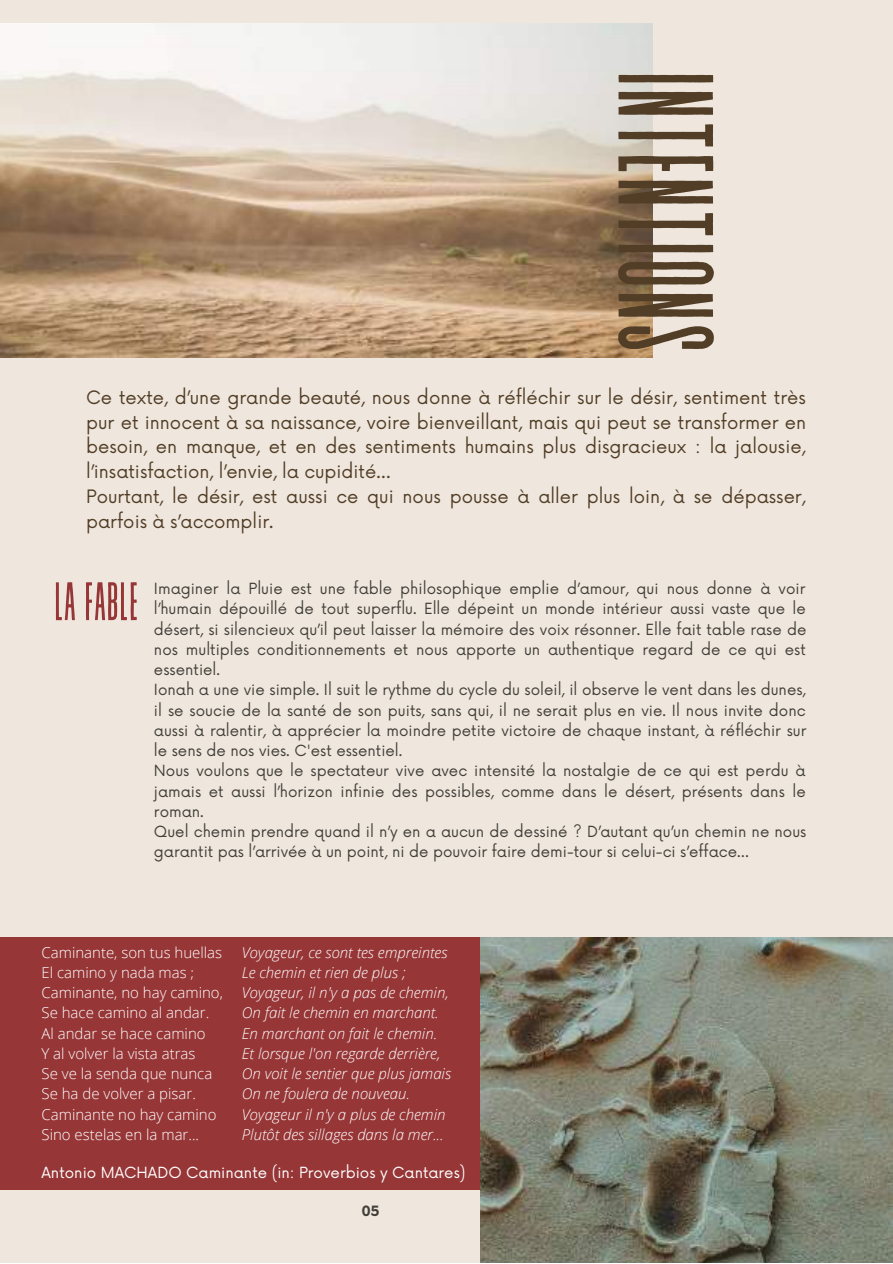
<style>
.page{position:relative;width:893px;height:1264px;background:#fff}
.page>*{position:absolute;margin:0;border:0;box-sizing:border-box;transform-origin:0 0}
.t1{font:134.85px "Revive 80 Tall";color:#523e27}
.t2{font:54px "Revive 80 Tall";color:#973637}
.t3{font:18px/24.8px "Now";color:#523e27}
.t4{font:15px/20.2px "Now";color:#423e3a}
.t5{font:italic 300 15px/20.2px "Open Sans";color:#fff}
.t6{font:300 15px/20.2px "Open Sans";color:#fff}
.t7{font:15px "Now";color:#fff}
.t8{font:700 13.8px "Now";color:#423e3a}
</style>
<div class="page">
<div style="left:0;top:0;width:892px;height:1262px;background:#efe7dd"></div>
<div style="left:0;top:937px;width:497px;height:252px;background:#973637"></div>
<img style="left:480px;top:937px;width:412px;height:325px">
<img style="left:0;top:24px;width:652px;height:333px">
<h1 class="t1" style="left:734px;top:70px;width:285px;rotate:90deg">INTENTIONS</h1>
<p class="t3" style="left:86px;top:386px;width:721px">Ce texte, d’une grande beauté, nous donne à réfléchir sur le désir, sentiment très pur et innocent à sa naissance, voire bienveillant, mais qui peut se transformer en besoin, en manque, et en des sentiments humains plus disgracieux : la jalousie, l’insatisfaction, l’envie, la cupidité…<br>Pourtant, le désir, est aussi ce qui nous pousse à aller plus loin, à se dépasser, parfois à s’accomplir.</p>
<h2 class="t2" style="left:54px;top:573px;width:86px">LA FABLE</h2>
<p class="t4" style="left:154px;top:579px;width:654px">Imaginer la Pluie est une fable philosophique emplie d’amour, qui nous donne à voir l’humain dépouillé de tout superflu. Elle dépeint un monde intérieur aussi vaste que le désert, si silencieux qu’il peut laisser la mémoire des voix résonner. Elle fait table rase de nos multiples conditionnements et nous apporte un authentique regard de ce qui est essentiel.<br>Ionah a une vie simple. Il suit le rythme du cycle du soleil, il observe le vent dans les dunes, il se soucie de la santé de son puits, sans qui, il ne serait plus en vie. Il nous invite donc aussi à ralentir, à apprécier la moindre petite victoire de chaque instant, à réfléchir sur le sens de nos vies. C'est essentiel.<br>Nous voulons que le spectateur vive avec intensité la nostalgie de ce qui est perdu à jamais et aussi l’horizon infinie des possibles, comme dans le désert, présents dans le roman.<br>Quel chemin prendre quand il n’y en a aucun de dessiné ? D’autant qu’un chemin ne nous garantit pas l’arrivée à un point, ni de pouvoir faire demi-tour si celui-ci s’efface…</p>
<p class="t6" style="left:41px;top:941px;width:183px">Caminante, son tus huellas<br>El camino y nada mas ;<br>Caminante, no hay camino,<br>Se hace camino al andar.<br>Al andar se hace camino<br>Y al volver la vista atras<br>Se ve la senda que nunca<br>Se ha de volver a pisar.<br>Caminante no hay camino<br>Sino estelas en la mar...</p>
<p class="t5" style="left:242px;top:941px;width:211px">Voyageur, ce sont tes empreintes<br>Le chemin et rien de plus ;<br>Voyageur, il n'y a pas de chemin,<br>On fait le chemin en marchant.<br>En marchant on fait le chemin.<br>Et lorsque l'on regarde derrière,<br>On voit le sentier que plus jamais<br>On ne foulera de nouveau.<br>Voyageur il n'y a plus de chemin<br>Plutôt des sillages dans la mer...</p>
<p class="t7" style="left:41px;top:1163px;width:425px">Antonio MACHADO Caminante (in: Proverbios y Cantares)</p>
<p class="t8" style="left:361px;top:1203px;width:20px">05</p>
</div>
